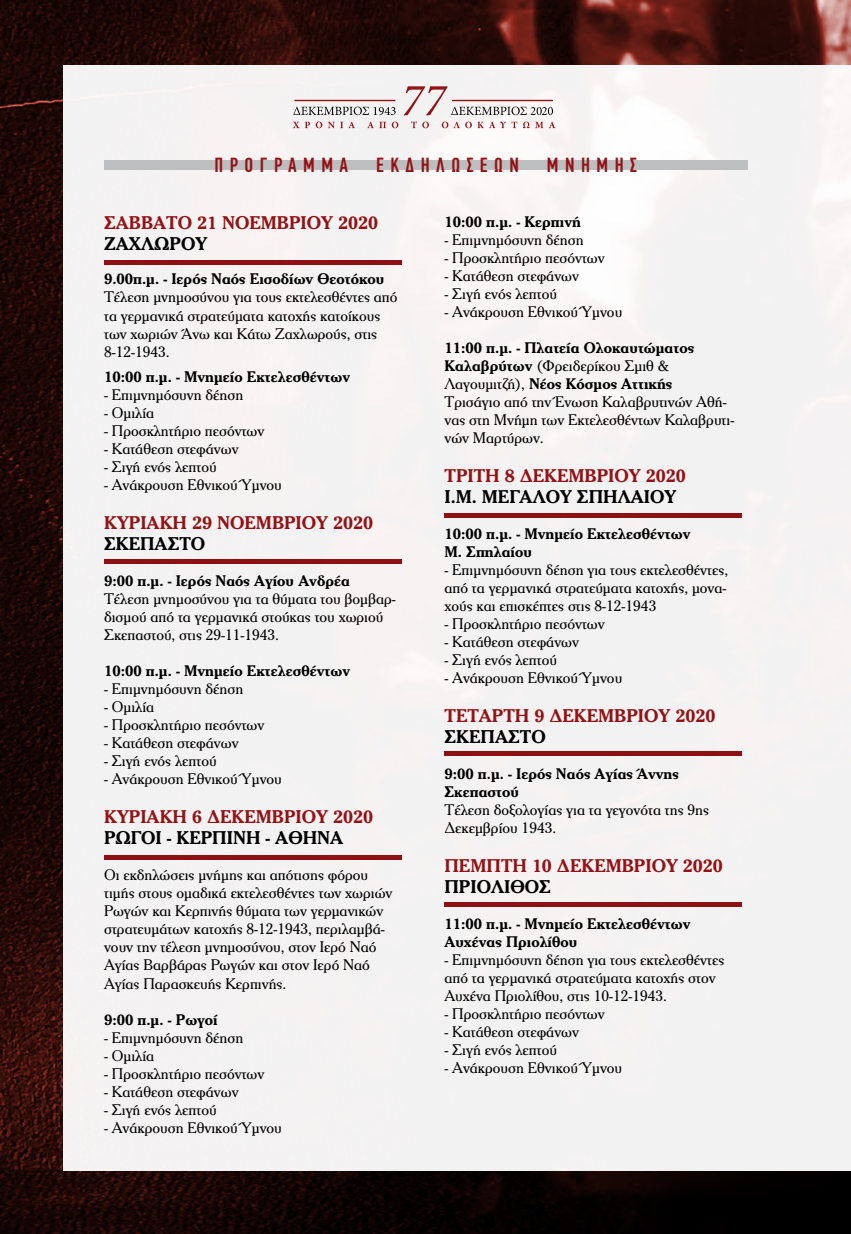
<style>
.page{position:relative;width:851px;height:1234px;background:#fff}
.page>*{position:absolute;margin:0;border:0;box-sizing:border-box;transform-origin:0 0}
.t1{font:500 20.4px "PF Din Text Comp Pro";letter-spacing:.32em;color:#941215}
.t2{font:700 18px "PF Cheltenham";color:#941215}
.t3{font:700 18px "PF Cheltenham";color:#000}
.t4{font:15px/18px "PF Cheltenham";color:#000}
.t5{font:700 15px/18px "PF Cheltenham";color:#000}
.s1{font-weight:700}
</style>
<div class="page">
<img style="left:0;top:0;width:850px;height:1233px">
<div style="left:64px;top:65px;width:786px;height:1105px;background:#f3f2f2"></div>
<hr style="left:104px;top:260px;width:298px;height:4px;background:#8d1113">
<div style="left:104px;top:559px;width:298px;height:5px;background:#8d1113"></div>
<div style="left:104px;top:854px;width:298px;height:5px;background:#8d1113"></div>
<div style="left:444px;top:512px;width:298px;height:5px;background:#8c1113"></div>
<div style="left:444px;top:750px;width:298px;height:5px;background:#8c1113"></div>
<div style="left:444px;top:901px;width:298px;height:5px;background:#941215"></div>
<svg style="left:293px;top:121px;width:262px;height:7px"></svg>
<svg style="left:293px;top:107px;width:102px;height:8px"></svg>
<hr style="left:294px;top:100px;width:101px;height:1px;background:#941215">
<svg style="left:403px;top:86px;width:150px;height:29px"></svg>
<div style="left:104px;top:160px;width:643px;height:10px;background:#bcbec0"></div>
<h1 class="t1" style="left:214px;top:157px;width:135px">ΠΡΟΓΡΑΜΜΑ</h1>
<h1 class="t1" style="left:376px;top:157px;width:144px">ΕΚΔΗΛΩΣΕΩΝ</h1>
<h1 class="t1" style="left:546px;top:157px;width:92px">ΜΝΗΜΗΣ</h1>
<p class="t2" style="left:104px;top:212px;width:275px">ΣΑΒΒΑΤΟ 21 ΝΟΕΜΒΡΙΟΥ 2020</p>
<p class="t3" style="left:104px;top:233px;width:105px">ΖΑΧΛΩΡΟΥ</p>
<p class="t5" style="left:104px;top:270px;width:282px">9.00π.µ. - Ιερός Ναός Εισοδίων Θεοτόκου</p>
<p class="t4" style="left:104px;top:288px;width:295px">Τέλεση µνηµοσύνου για τους εκτελεσθέντες από τα γερµανικά στρατεύµατα κατοχής κατοίκους των χωριών Άνω και Κάτω Ζαχλωρούς, στις 8-12-1943.</p>
<p class="t5" style="left:104px;top:367px;width:247px">10:00 π.µ. - Μνηµείο Εκτελεσθέντων</p>
<p class="t4" style="left:104px;top:385px;width:141px">- Επιµνηµόσυνη δέηση</p>
<p class="t4" style="left:104px;top:403px;width:52px">- Οµιλία</p>
<p class="t4" style="left:104px;top:421px;width:162px">- Προσκλητήριο πεσόντων</p>
<p class="t4" style="left:104px;top:439px;width:136px">- Κατάθεση στεφάνων</p>
<p class="t4" style="left:104px;top:457px;width:114px">- Σιγή ενός λεπτού</p>
<p class="t4" style="left:104px;top:475px;width:179px">- Ανάκρουση Εθνικού Ύµνου</p>
<p class="t2" style="left:104px;top:512px;width:270px">ΚΥΡΙΑΚΗ 29 ΝΟΕΜΒΡΙΟΥ 2020</p>
<p class="t3" style="left:104px;top:533px;width:103px">ΣΚΕΠΑΣΤΟ</p>
<p class="t5" style="left:104px;top:571px;width:247px">9:00 π.µ. - Ιερός Ναός Αγίου Ανδρέα</p>
<p class="t4" style="left:104px;top:589px;width:293px">Τέλεση µνηµοσύνου για τα θύµατα του βοµβαρ&shy;δισµού από τα γερµανικά στούκας του χωριού<br>Σκεπαστού, στις 29-11-1943.</p>
<p class="t5" style="left:104px;top:661px;width:247px">10:00 π.µ. - Μνηµείο Εκτελεσθέντων</p>
<p class="t4" style="left:104px;top:679px;width:141px">- Επιµνηµόσυνη δέηση</p>
<p class="t4" style="left:104px;top:697px;width:52px">- Οµιλία</p>
<p class="t4" style="left:104px;top:715px;width:162px">- Προσκλητήριο πεσόντων</p>
<p class="t4" style="left:104px;top:733px;width:136px">- Κατάθεση στεφάνων</p>
<p class="t4" style="left:104px;top:751px;width:114px">- Σιγή ενός λεπτού</p>
<p class="t4" style="left:104px;top:769px;width:179px">- Ανάκρουση Εθνικού Ύµνου</p>
<p class="t2" style="left:104px;top:806px;width:270px">ΚΥΡΙΑΚΗ 6 ∆ΕΚΕΜΒΡΙΟΥ 2020</p>
<p class="t3" style="left:104px;top:827px;width:241px">ΡΩΓΟΙ - ΚΕΡΠΙΝΗ - ΑΘΗΝΑ</p>
<p class="t4" style="left:104px;top:865px;width:290px">Οι εκδηλώσεις µνήµης και απότισης φόρου τιµής στους οµαδικά εκτελεσθέντες των χωριών Ρωγών και Κερπινής θύµατα των γερµανικών στρατευµάτων κατοχής 8-12-1943, περιλαµβά&shy;νουν την τέλεση µνηµοσύνου, στον Ιερό Ναό Αγίας Βαρβάρας Ρωγών και στον Ιερό Ναό Αγίας Παρασκευής Κερπινής.</p>
<p class="t5" style="left:104px;top:1009px;width:115px">9:00 π.µ. - Ρωγοί</p>
<p class="t4" style="left:104px;top:1027px;width:141px">- Επιµνηµόσυνη δέηση</p>
<p class="t4" style="left:104px;top:1045px;width:52px">- Οµιλία</p>
<p class="t4" style="left:104px;top:1063px;width:162px">- Προσκλητήριο πεσόντων</p>
<p class="t4" style="left:104px;top:1081px;width:136px">- Κατάθεση στεφάνων</p>
<p class="t4" style="left:104px;top:1099px;width:114px">- Σιγή ενός λεπτού</p>
<p class="t4" style="left:104px;top:1117px;width:179px">- Ανάκρουση Εθνικού Ύµνου</p>
<p class="t5" style="left:444px;top:212px;width:138px">10:00 π.µ. - Κερπινή</p>
<p class="t4" style="left:444px;top:230px;width:141px">- Επιµνηµόσυνη δέηση</p>
<p class="t4" style="left:444px;top:248px;width:162px">- Προσκλητήριο πεσόντων</p>
<p class="t4" style="left:444px;top:266px;width:136px">- Κατάθεση στεφάνων</p>
<p class="t4" style="left:444px;top:284px;width:114px">- Σιγή ενός λεπτού</p>
<p class="t4" style="left:444px;top:302px;width:179px">- Ανάκρουση Εθνικού Ύµνου</p>
<p class="t4" style="left:444px;top:338px;width:291px"><span class="s1">11:00 π.µ. - Πλατεία Ολοκαυτώµατος Καλαβρύτων</span> (Φρειδερίκου Σµιθ &amp; Λαγουµιτζή), <span class="s1">Νέος Κόσµος Αττικής<br></span>Τρισάγιο από την Ένωση Καλαβρυτινών Αθή&shy;νας στη Μνήµη των Εκτελεσθέντων Καλαβρυτι&shy;νών Μαρτύρων.</p>
<p class="t2" style="left:444px;top:464px;width:243px">ΤΡΙΤΗ 8 ∆ΕΚΕΜΒΡΙΟΥ 2020</p>
<p class="t3" style="left:444px;top:485px;width:233px">Ι.Μ. ΜΕΓΑΛΟΥ ΣΠΗΛΑΙΟΥ</p>
<p class="t5" style="left:444px;top:524px;width:247px">10:00 π.µ. - Μνηµείο Εκτελεσθέντων<br>Μ. Σπηλαίου</p>
<p class="t4" style="left:444px;top:560px;width:285px;text-align:justify">- Επιµνηµόσυνη δέηση για τους εκτελεσθέντες, από τα γερµανικά στρατεύµατα κατοχής, µονα&shy;χούς και επισκέπτες στις 8-12-1943</p>
<p class="t4" style="left:444px;top:614px;width:162px">- Προσκλητήριο πεσόντων</p>
<p class="t4" style="left:444px;top:632px;width:136px">- Κατάθεση στεφάνων</p>
<p class="t4" style="left:444px;top:650px;width:114px">- Σιγή ενός λεπτού</p>
<p class="t4" style="left:444px;top:668px;width:179px">- Ανάκρουση Εθνικού Ύµνου</p>
<p class="t2" style="left:444px;top:704px;width:272px">ΤΕΤΑΡΤΗ 9 ∆ΕΚΕΜΒΡΙΟΥ 2020</p>
<p class="t3" style="left:444px;top:725px;width:103px">ΣΚΕΠΑΣΤΟ</p>
<p class="t5" style="left:444px;top:764px;width:236px">9:00 π.µ. - Ιερός Ναός Αγίας Άννης<br>Σκεπαστού</p>
<p class="t4" style="left:444px;top:800px;width:266px">Τέλεση δοξολογίας για τα γεγονότα της 9ης ∆εκεµβρίου 1943.</p>
<p class="t2" style="left:444px;top:854px;width:280px">ΠΕΜΠΤΗ 10 ∆ΕΚΕΜΒΡΙΟΥ 2020</p>
<p class="t3" style="left:444px;top:875px;width:108px">ΠΡΙΟΛΙΘΟΣ</p>
<p class="t5" style="left:444px;top:914px;width:247px">11:00 π.µ. - Μνηµείο Εκτελεσθέντων<br>Αυχένας Πριολίθου</p>
<p class="t4" style="left:444px;top:950px;width:281px">- Επιµνηµόσυνη δέηση για τους εκτελεσθέντες από τα γερµανικά στρατεύµατα κατοχής στον<br>Αυχένα Πριολίθου, στις 10-12-1943.</p>
<p class="t4" style="left:444px;top:1004px;width:162px">- Προσκλητήριο πεσόντων</p>
<p class="t4" style="left:444px;top:1022px;width:136px">- Κατάθεση στεφάνων</p>
<p class="t4" style="left:444px;top:1040px;width:114px">- Σιγή ενός λεπτού</p>
<p class="t4" style="left:444px;top:1058px;width:179px">- Ανάκρουση Εθνικού Ύµνου</p>
</div>
